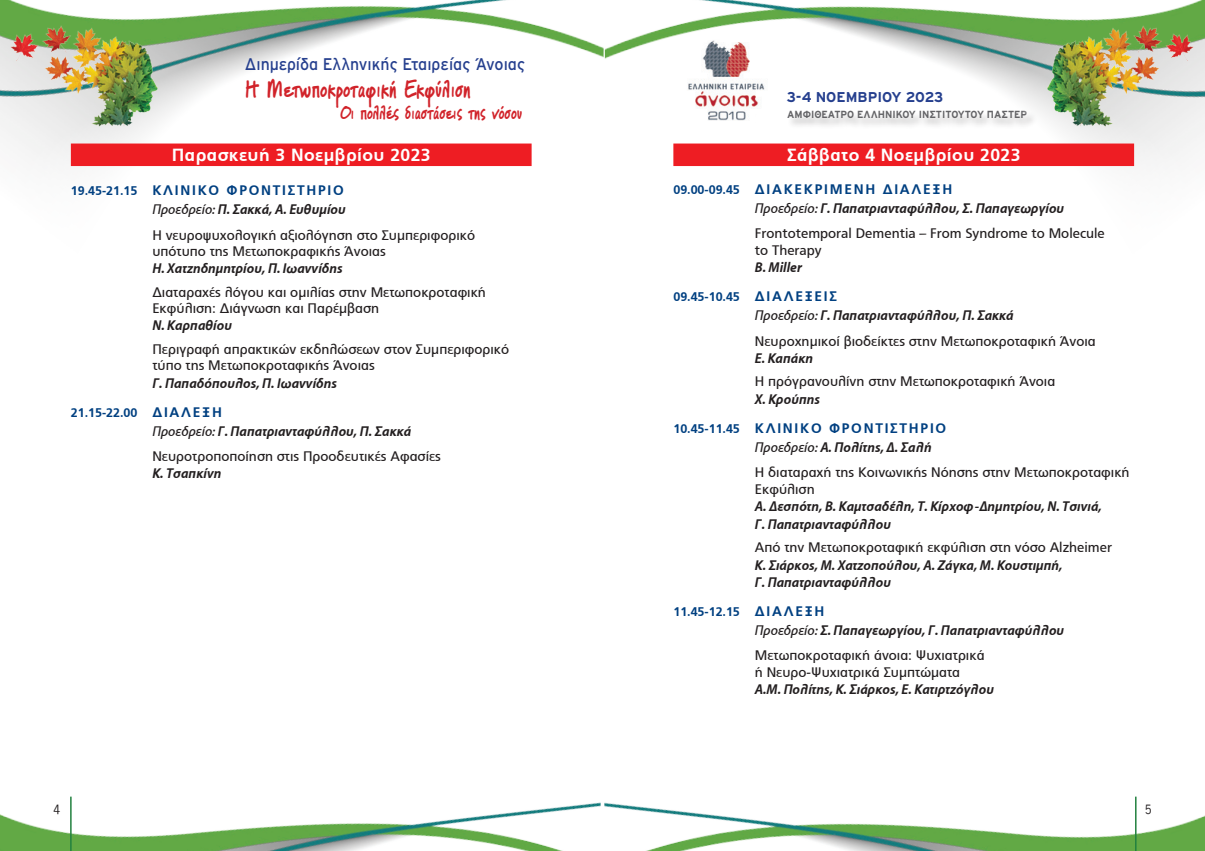
<style>
.page{position:relative;width:1205px;height:851px;background:#fff}
.page>*{position:absolute;margin:0;border:0;box-sizing:border-box;transform-origin:0 0}
.t1{font:900 24.88px "PF Notepad";color:#d1232a;scale:.79 1}
.t2{font:900 19.88px "PF Notepad";color:#d1232a;scale:.79 1}
.t3{font:700 17.5px "PF Catalog";letter-spacing:.025em;color:#fff}
.t4{font:16.88px "Interstate GR";color:#253f8e;scale:.95 1}
.t5{font:700 14.25px "Interstate GR";color:#253f8e}
.t6{font:13.75px/16.2px "PF Catalog";color:#231f20}
.t7{font:italic 700 13.75px/19.2px "PF Catalog";color:#231f20}
.t8{font:700 13.75px/29px "PF Catalog";letter-spacing:.125em;color:#014081}
.t9{font:700 12.5px "PF Catalog";color:#014081}
.t10{font:12.5px "PF Panel";color:#231f20}
.t11{font:700 10.25px "Interstate GR";color:#636366;scale:.95 1}
.s1{font-size:13.75px}
.s2{font-style:normal;color:#014081}
.s3{font-weight:400}
.s4{font-style:italic}
.s5{font-weight:700;font-style:italic}
.s6{font-style:italic;color:#231f20}
.s7{font-size:12.5px}
.s8{font-weight:400;font-style:normal}
</style>
<div class="page">
<img style="left:0;top:802px;width:599px;height:48px">
<img style="left:599px;top:796px;width:606px;height:54px">
<hr style="left:70px;top:796px;width:2px;height:54px;background:#22813f">
<hr style="left:1135px;top:796px;width:1px;height:54px;background:#22813f">
<img style="left:0;top:0;width:604px;height:167px">
<img style="left:604px;top:0;width:601px;height:167px">
<img style="left:1034px;top:18px;width:171px;height:117px">
<img style="left:0;top:18px;width:171px;height:117px">
<div style="left:71px;top:143px;width:460px;height:23px;background:#ee1d23"></div>
<div style="left:673px;top:143px;width:461px;height:23px;background:#ee1d23"></div>
<p class="t4" style="left:245px;top:55px;width:297px">Διημερίδα Ελληνικής Εταιρείας Άνοιας</p>
<h1 class="t1" style="left:245px;top:74px;width:288px">Η Μετωποκροταφική Εκφύλιση</h1>
<h2 class="t2" style="left:340px;top:100px;width:232px">Οι πολλές διαστάσεις της νόσου</h2>
<p class="t5" style="left:787px;top:89px;width:158px">3-4 NOEMΒΡΙΟΥ 2023</p>
<p class="t11" style="left:787px;top:109px;width:254px">ΑΜΦΙΘΕΑΤΡΟ ΕΛΛΗΝΙΚΟΥ ΙΝΣΤΙΤΟΥΤΟΥ ΠΑΣΤΕΡ</p>
<p class="t3" style="left:172px;top:145px;width:260px">Παρασκευή 3 Νοεμβρίου 2023</p>
<p class="t3" style="left:787px;top:145px;width:235px">Σάββατο 4 Νοεμβρίου 2023</p>
<p class="t9" style="left:673px;top:182px;width:152px">09.00-09.45 <span class="s1">δια κε κριμεν</span></p>
<p class="t7" style="left:755px;top:180px;width:311px;text-align:center"><span class="s2">η διαλεξη<br></span><span class="s3">Προεδρείο:</span> Γ. Παπατριανταφύλλου, Σ. Παπαγεωργίου</p>
<p class="t6" style="left:755px;top:225px;width:351px">Frontotemporal Dementia – From Syndrome to Molecule to Therapy</p>
<p class="t7" style="left:755px;top:258px;width:49px">B. Miller</p>
<p class="t9" style="left:673px;top:289px;width:165px">09.45-10.45 <span class="s1">ΔΙΑΛΕΞ ΕΙΣ</span></p>
<p class="t6" style="left:755px;top:303px;width:342px;line-height:25.1px"><span class="s4">Προεδρείο:</span> <span class="s5">Γ. Παπατριανταφύλλου, Π. Σακκά<br></span>Νευροχημικοί βιοδείκτες στην Μετωποκροταφική Άνοια</p>
<p class="t7" style="left:755px;top:349px;width:60px">Ε. Καπάκη</p>
<p class="t6" style="left:755px;top:373px;width:302px">Η πρόγρανουλίνη στην Μετωποκροταφική Άνοια</p>
<p class="t8" style="left:673px;top:384px;width:179px;text-indent:81px"><span class="s6">Χ. Κρούπης<br></span><span class="s7">10.45-11.45</span> κλινι κο φροντιστ</p>
<p class="t7" style="left:152px;top:181px;width:195px;text-indent:154px"><span class="s2">ηριο<br></span><span class="s3">Προεδρείο:</span> Π. Σακκά, Α. Ευθυμίου</p>
<p class="t6" style="left:152px;top:227px;width:324px">Η νευροψυχολογική αξιολόγηση στο Συμπεριφορικό υπότυπο της Μετωποκραφικής Άνοιας</p>
<p class="t7" style="left:152px;top:259px;width:192px">Η. Χατζηδημητρίου, Π. Ιωαννίδης</p>
<p class="t6" style="left:152px;top:284px;width:335px">Διαταραχές λόγου και ομιλίας στην Μετωποκροταφική<br>Εκφύλιση: Διάγνωση και Παρέμβαση</p>
<p class="t7" style="left:152px;top:316px;width:81px">Ν. Καρπαθίου</p>
<p class="t6" style="left:152px;top:341px;width:358px">Περιγραφή απρακτικών εκδηλώσεων στον Συμπεριφορικό τύπο της Μετωποκροταφικής Άνοιας</p>
<p class="t7" style="left:152px;top:373px;width:186px">Γ. Παπαδόπουλος, Π. Ιωαννίδης</p>
<p class="t9" style="left:71px;top:405px;width:153px">21.15-22.00 <span class="s1">διαλε ξη</span></p>
<p class="t6" style="left:152px;top:418px;width:290px;line-height:25.1px"><span class="s4">Προεδρείο:</span> <span class="s5">Γ. Παπατριανταφύλλου, Π. Σακκά<br></span>Νευροτροποποίηση στις Προοδευτικές Αφασίες</p>
<p class="t7" style="left:152px;top:464px;width:70px">Κ. Τσαπκίνη</p>
<p class="t8" style="left:71px;top:176px;width:179px"><span class="s7">19.45-21.15</span> κλινι κο φροντιστ</p>
<p class="t7" style="left:755px;top:419px;width:178px;text-align:right"><span class="s2">ηριο<br></span><span class="s3">Προεδρείο:</span> Α. Πολίτης, Δ. Σαλή</p>
<p class="t6" style="left:755px;top:464px;width:376px">Η διαταραχή της Κοινωνικής Νόησης στην Μετωποκροταφική<br>Εκφύλιση</p>
<p class="t7" style="left:755px;top:498px;width:349px;line-height:17.5px">Α. Δεσπότη, Β. Καμτσαδέλη, Τ. Κίρχοφ-Δημητρίου, Ν. Τσινιά,<br>Γ. Παπατριανταφύλλου</p>
<p class="t6" style="left:755px;top:539px;width:359px">Από την Μετωποκροταφική εκφύλιση στη νόσο Alzheimer</p>
<p class="t7" style="left:755px;top:556px;width:309px;line-height:17.5px">Κ. Σιάρκος, Μ. Χατζοπούλου, Α. Ζάγκα, Μ. Κουστιμπή,<br>Γ. Παπατριανταφύλλου</p>
<p class="t9" style="left:673px;top:604px;width:153px">11.45-12.15 <span class="s1">διαλε ξη</span></p>
<p class="t7" style="left:755px;top:618px;width:311px;line-height:25.1px"><span class="s3">Προεδρείο:</span> Σ. Παπαγεωργίου, Γ. Παπατριανταφύλλου<br><span class="s8">Μετωποκροταφική άνοια: Ψυχιατρικά</span></p>
<p class="t6" style="left:755px;top:663px;width:207px">ή Νευρο-Ψυχιατρικά Συμπτώματα</p>
<p class="t7" style="left:755px;top:680px;width:241px">Α.Μ. Πολίτης, Κ. Σιάρκος, Ε. Κατιρτζόγλου</p>
<p class="t10" style="left:53px;top:802px;width:8px">4</p>
<p class="t10" style="left:1145px;top:802px;width:8px">5</p>
</div>
